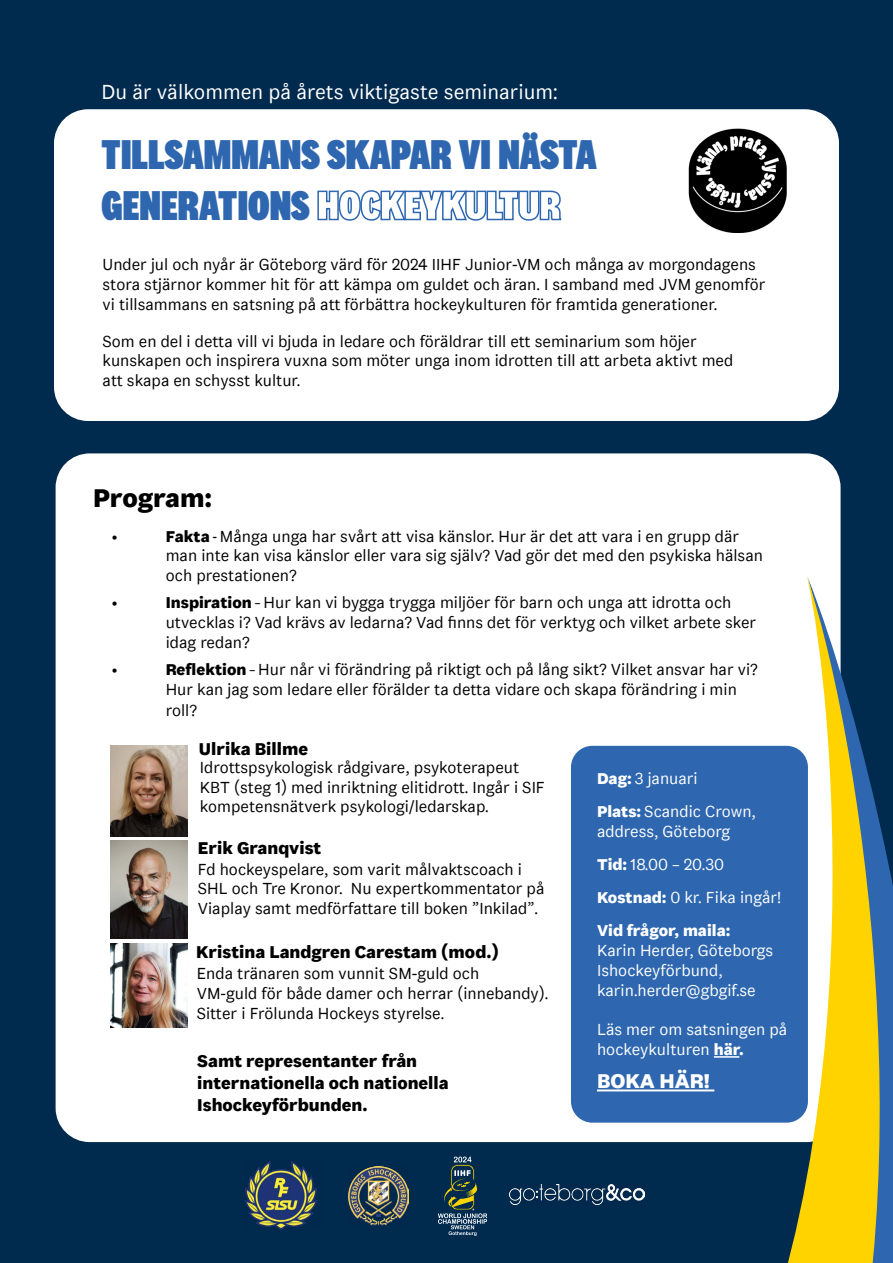
<style>
.page{position:relative;width:893px;height:1263px;background:#002a4e}
.page>*{position:absolute;margin:0;border:0;box-sizing:border-box;transform-origin:0 0}
.t1{font:42px/50.4px "Flex Display 100 Black";color:#2e67af}
.t2{font:27px "Flex 90 Bold";color:#000}
.t3{font:21px "Flex 70 Regular";color:#fff}
.t4{font:21px "Flex 90 Bold";color:#fff}
.t5{font:18px/21.6px "Flex 90 Bold";color:#000}
.t6{font:16.5px/19.8px "Flex 70 Regular";color:#000}
.t7{font:16.5px/33px "Flex 70 Regular";color:#fff}
.t8{font:16.5px "Flex 90 Bold";color:#fff}
.t9{font:16.5px "Flex Display 60 Regular";color:#000}
.s1{font-family:"Flex 90 Bold"}
.s2{font-family:"Flex Display 60 Regular"}
</style>
<div class="page">
<div style="left:54px;top:109px;width:785px;height:312px;background:#fff;border-radius:34px"></div>
<div style="left:56px;top:453px;width:785px;height:689px;background:#fff;border-radius:34px"></div>
<svg style="left:596px;top:745px;width:63px;height:518px;fill:#002a4e"></svg>
<svg style="left:659px;top:576px;width:234px;height:687px"></svg>
<img style="left:688px;top:128px;width:99px;height:104px">
<img style="left:110px;top:746px;width:77px;height:90px">
<img style="left:110px;top:943px;width:77px;height:84px">
<img style="left:510px;top:1185px;width:135px;height:19px">
<svg style="left:438px;top:1156px;width:49px;height:80px;background:#2c4c59"></svg>
<img style="left:349px;top:1166px;width:59px;height:59px">
<img style="left:244px;top:1160px;width:77px;height:70px">
<div style="left:571px;top:746px;width:237px;height:377px;background:#2e67af;border-radius:21px"></div>
<hr style="left:714px;top:1056px;width:25px;height:2px;background:#fff">
<hr style="left:597px;top:1089px;width:117px;height:2px;background:#fff">
<img style="left:110px;top:841px;width:77px;height:97px">
<p class="t3" style="left:102px;top:79px;width:458px">Du är välkommen på årets viktigaste seminarium:</p>
<h1 class="t1" style="left:102px;top:128px;width:497px">TILLSAMMANS SKAPAR VI NÄSTA<br>GENERATIONS HOCKEYKULTUR</h1>
<p class="t6" style="left:103px;top:254px;width:664px">Under jul och nyår är Göteborg värd för 2024 IIHF Junior-VM och många av morgondagens stora stjärnor kommer hit för att kämpa om guldet och äran. I samband med JVM genomför vi tillsammans en satsning på att förbättra hockeykulturen för framtida generationer.</p>
<p class="t6" style="left:103px;top:331px;width:632px">Som en del i detta vill vi bjuda in ledare och föräldrar till ett seminarium som höjer kunskapen och inspirera vuxna som möter unga inom idrotten till att arbeta aktivt med att skapa en schysst kultur.</p>
<h2 class="t2" style="left:93px;top:481px;width:121px">Program:</h2>
<p class="t9" style="left:112px;top:527px;width:7px">•</p>
<p class="t6" style="left:166px;top:526px;width:599px"><span class="s1">Fakta</span> <span class="s2">-</span> Många unga har svårt att visa känslor. Hur är det att vara i en grupp där man inte kan visa känslor eller vara sig själv? Vad gör det med den psykiska hälsan och prestationen?</p>
<p class="t9" style="left:112px;top:594px;width:7px">•</p>
<p class="t6" style="left:166px;top:592px;width:592px"><span class="s1">Inspiration</span> <span class="s2">–</span> Hur kan vi bygga trygga miljöer för barn och unga att idrotta och utvecklas i? Vad krävs av ledarna? Vad finns det för verktyg och vilket arbete sker idag redan?</p>
<p class="t9" style="left:112px;top:660px;width:7px">•</p>
<p class="t6" style="left:166px;top:659px;width:594px"><span class="s1">Reflektion</span> <span class="s2">–</span> Hur når vi förändring på riktigt och på lång sikt? Vilket ansvar har vi?<br>Hur kan jag som ledare eller förälder ta detta vidare och skapa förändring i min</p>
<p class="t6" style="left:166px;top:700px;width:33px">roll?</p>
<p class="t5" style="left:199px;top:738px;width:111px">Ulrika Billme</p>
<p class="t6" style="left:200px;top:757px;width:347px">Idrottspsykologisk rådgivare, psykoterapeut<br>KBT (steg 1) med inriktning elitidrott. Ingår i SIF kompetensnätverk psykologi/ledarskap.</p>
<p class="t5" style="left:198px;top:837px;width:125px">Erik Granqvist</p>
<p class="t6" style="left:198px;top:859px;width:348px">Fd hockeyspelare, som varit målvaktscoach i<br>SHL och Tre Kronor. Nu expertkommentator på<br>Viaplay samt medförfattare till boken ”Inkilad”.</p>
<p class="t5" style="left:196px;top:940px;width:304px">Kristina Landgren Carestam (mod.)</p>
<p class="t6" style="left:197px;top:963px;width:353px">Enda tränaren som vunnit SM-guld och<br>VM-guld för både damer och herrar (innebandy).<br>Sitter i Frölunda Hockeys styrelse.</p>
<p class="t5" style="left:197px;top:1050px;width:253px">Samt representanter från internationella och nationella<br>Ishockeyförbunden.</p>
<p class="t7" style="left:597px;top:762px;width:160px"><span class="s1">Dag:</span> 3 januari<br><span class="s1">Plats:</span> Scandic Crown,</p>
<p class="t7" style="left:597px;top:814px;width:186px">address, Göteborg<br><span class="s1">Tid:</span> 18.00 – 20.30<br><span class="s1">Kostnad:</span> 0 kr. Fika ingår!</p>
<p class="t8" style="left:597px;top:920px;width:135px">Vid frågor, maila:</p>
<p class="t7" style="left:597px;top:940px;width:178px;line-height:19.8px">Karin Herder, Göteborgs<br>Ishockeyförbund, karin.herder@gbgif.se</p>
<p class="t7" style="left:597px;top:1019px;width:192px;line-height:19.8px">Läs mer om satsningen på hockeykulturen <span class="s1">här.</span></p>
<p class="t4" style="left:597px;top:1068px;width:114px">BOKA HÄR!</p>
</div>
